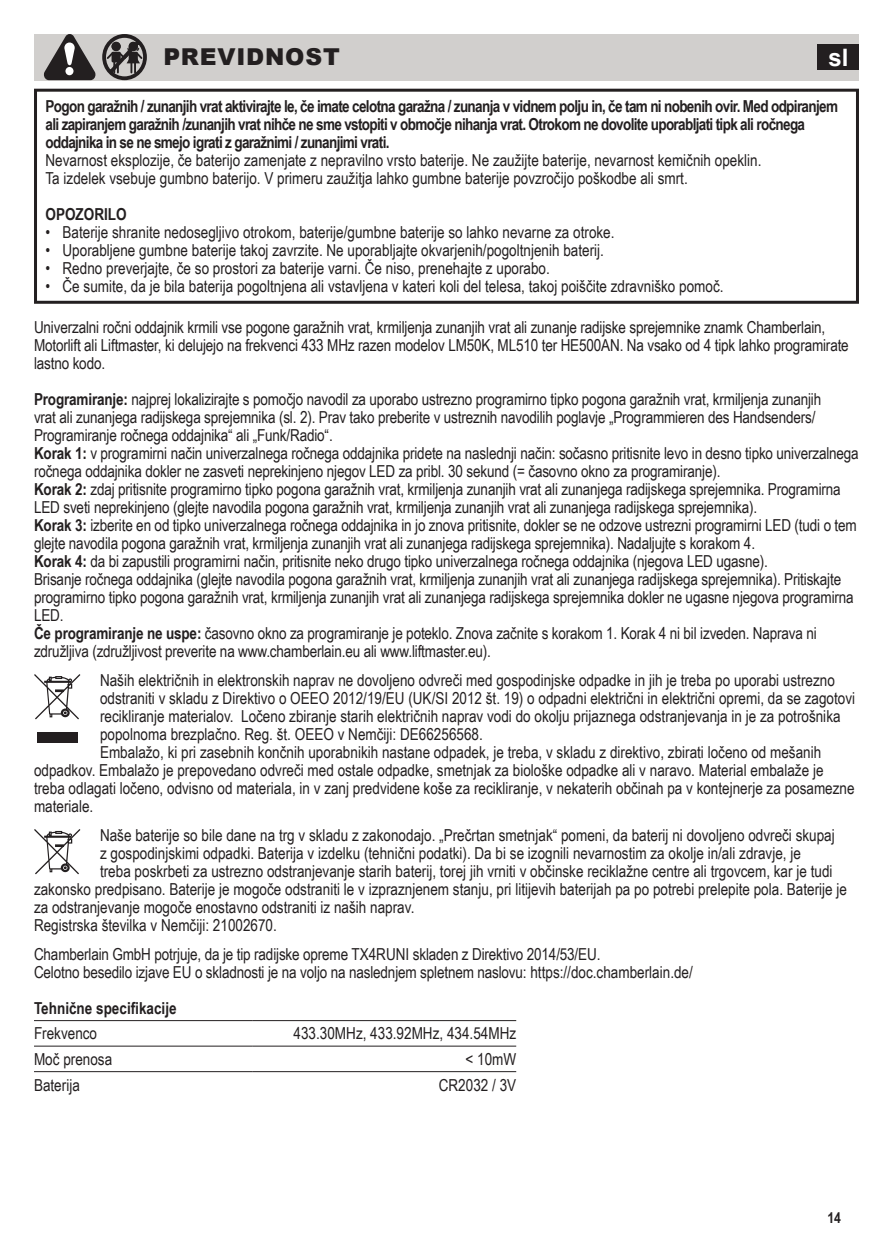
<style>
.page{position:relative;width:893px;height:1259px;background:#fff}
.page>*{position:absolute;margin:0;border:0;box-sizing:border-box;transform-origin:0 0}
.t1{font:700 24px "Arial";color:#fff}
.t2{font:900 23.4px "Arial";letter-spacing:.035em;color:#231f20}
.Absatzformat_1{font:16.5px/18px "Arial Narrow";color:#231f20}
.Absatzformat_1-2{font:700 16.5px/18px "Arial Narrow";letter-spacing:-.04em;color:#231f20}
.Absatzformat_1-3{font:700 16.5px "Arial Narrow";color:#231f20}
.t3{font:700 15px "Arial Narrow";color:#231f20}
.s1{font-weight:700}
</style>
<div class="page">
<hr style="left:34px;top:1020px;width:218px;height:1px;background:#231f20">
<hr style="left:252px;top:1020px;width:264px;height:1px;background:#231f20">
<hr style="left:34px;top:1045px;width:218px;height:1px;background:#231f20">
<hr style="left:252px;top:1045px;width:264px;height:1px;background:#231f20">
<hr style="left:34px;top:1071px;width:218px;height:1px;background:#231f20">
<hr style="left:252px;top:1071px;width:264px;height:1px;background:#231f20">
<svg style="left:34px;top:674px;width:46px;height:45px"></svg>
<div style="left:37px;top:732px;width:40px;height:10px;background:#231f20"></div>
<svg style="left:34px;top:829px;width:46px;height:45px"></svg>
<div style="left:34px;top:34px;width:825px;height:46px;background:#d1cfcd"></div>
<div style="left:818px;top:44px;width:41px;height:26px;background:#231f20"></div>
<svg style="left:42px;top:34px;width:107px;height:47px"></svg>
<div style="left:34px;top:89px;width:825px;height:215px;border:3px solid #231f20"></div>
<p class="t2" style="left:163px;top:40px;width:178px">PREVIDNOST</p>
<p class="t1" style="left:828px;top:40px;width:22px">sl</p>
<p class="Absatzformat_1-2" style="left:46px;top:97px;width:794px">Pogon garažnih / zunanjih vrat aktivirajte le, če imate celotna garažna / zunanja v vidnem polju in, če tam ni nobenih ovir. Med odpiranjem ali zapiranjem garažnih /zunanjih vrat nihče ne sme vstopiti v območje nihanja vrat. Otrokom ne dovolite uporabljati tipk ali ročnega oddajnika in se ne smejo igrati z garažnimi / zunanjimi vrati.</p>
<p class="Absatzformat_1" style="left:46px;top:151px;width:717px">Nevarnost eksplozije, če baterijo zamenjate z nepravilno vrsto baterije. Ne zaužijte baterije, nevarnost kemičnih opeklin.</p>
<p class="Absatzformat_1" style="left:46px;top:169px;width:644px">Ta izdelek vsebuje gumbno baterijo. V primeru zaužitja lahko gumbne baterije povzročijo poškodbe ali smrt.</p>
<p class="Absatzformat_1-3" style="left:46px;top:202px;width:83px">OPOZORILO</p>
<p class="Absatzformat_1" style="left:46px;top:223px;width:571px">• Baterije shranite nedosegljivo otrokom, baterije/gumbne baterije so lahko nevarne za otroke.</p>
<p class="Absatzformat_1" style="left:46px;top:241px;width:560px">• Uporabljene gumbne baterije takoj zavrzite. Ne uporabljajte okvarjenih/pogoltnjenih baterij.</p>
<p class="Absatzformat_1" style="left:46px;top:259px;width:506px">• Redno preverjajte, če so prostori za baterije varni. Če niso, prenehajte z uporabo.</p>
<p class="Absatzformat_1" style="left:46px;top:277px;width:680px">• Če sumite, da je bila baterija pogoltnjena ali vstavljena v kateri koli del telesa, takoj poiščite zdravniško pomoč.</p>
<p class="Absatzformat_1" style="left:34px;top:317px;width:816px">Univerzalni ročni oddajnik krmili vse pogone garažnih vrat, krmiljenja zunanjih vrat ali zunanje radijske sprejemnike znamk Chamberlain,<br>Motorlift ali Liftmaster, ki delujejo na frekvenci 433 MHz razen modelov LM50K, ML510 ter HE500AN. Na vsako od 4 tipk lahko programirate lastno kodo.</p>
<p class="Absatzformat_1" style="left:34px;top:389px;width:789px"><span class="s1">Programiranje:</span> najprej lokalizirajte s pomočjo navodil za uporabo ustrezno programirno tipko pogona garažnih vrat, krmiljenja zunanjih vrat ali zunanjega radijskega sprejemnika (sl. 2). Prav tako preberite v ustreznih navodilih poglavje „Programmieren des Handsenders/<br>Programiranje ročnega oddajnika“ ali „Funk/Radio“.</p>
<p class="Absatzformat_1" style="left:34px;top:443px;width:826px"><span class="s1">Korak 1:</span> v programirni način univerzalnega ročnega oddajnika pridete na naslednji način: sočasno pritisnite levo in desno tipko univerzalnega ročnega oddajnika dokler ne zasveti neprekinjeno njegov LED za pribl. 30 sekund (= časovno okno za programiranje).</p>
<p class="Absatzformat_1" style="left:34px;top:479px;width:808px"><span class="s1">Korak 2:</span> zdaj pritisnite programirno tipko pogona garažnih vrat, krmiljenja zunanjih vrat ali zunanjega radijskega sprejemnika. Programirna<br>LED sveti neprekinjeno (glejte navodila pogona garažnih vrat, krmiljenja zunanjih vrat ali zunanjega radijskega sprejemnika).</p>
<p class="Absatzformat_1" style="left:34px;top:515px;width:824px"><span class="s1">Korak 3:</span> izberite en od tipko univerzalnega ročnega oddajnika in jo znova pritisnite, dokler se ne odzove ustrezni programirni LED (tudi o tem glejte navodila pogona garažnih vrat, krmiljenja zunanjih vrat ali zunanjega radijskega sprejemnika). Nadaljujte s korakom 4.</p>
<p class="Absatzformat_1" style="left:34px;top:551px;width:735px"><span class="s1">Korak 4:</span> da bi zapustili programirni način, pritisnite neko drugo tipko univerzalnega ročnega oddajnika (njegova LED ugasne).</p>
<p class="Absatzformat_1" style="left:34px;top:569px;width:821px">Brisanje ročnega oddajnika (glejte navodila pogona garažnih vrat, krmiljenja zunanjih vrat ali zunanjega radijskega sprejemnika). Pritiskajte programirno tipko pogona garažnih vrat, krmiljenja zunanjih vrat ali zunanjega radijskega sprejemnika dokler ne ugasne njegova programirna<br>LED.</p>
<p class="Absatzformat_1" style="left:34px;top:623px;width:784px"><span class="s1">Če programiranje ne uspe:</span> časovno okno za programiranje je poteklo. Znova začnite s korakom 1. Korak 4 ni bil izveden. Naprava ni združljiva (združljivost preverite na www.chamberlain.eu ali www.liftmaster.eu).</p>
<p class="Absatzformat_1" style="left:100px;top:670px;width:757px">Naših električnih in elektronskih naprav ne dovoljeno odvreči med gospodinjske odpadke in jih je treba po uporabi ustrezno odstraniti v skladu z Direktivo o OEEO 2012/19/EU (UK/SI 2012 št. 19) o odpadni električni in električni opremi, da se zagotovi recikliranje materialov. Ločeno zbiranje starih električnih naprav vodi do okolju prijaznega odstranjevanja in je za potrošnika popolnoma brezplačno. Reg. št. OEEO v Nemčiji: DE66256568.</p>
<p class="Absatzformat_1" style="left:34px;top:742px;width:822px;text-indent:66px">Embalažo, ki pri zasebnih končnih uporabnikih nastane odpadek, je treba, v skladu z direktivo, zbirati ločeno od mešanih odpadkov. Embalažo je prepovedano odvreči med ostale odpadke, smetnjak za biološke odpadke ali v naravo. Material embalaže je treba odlagati ločeno, odvisno od materiala, in v zanj predvidene koše za recikliranje, v nekaterih občinah pa v kontejnerje za posamezne materiale.</p>
<p class="Absatzformat_1" style="left:100px;top:825px;width:736px">Naše baterije so bile dane na trg v skladu z zakonodajo. „Prečrtan smetnjak“ pomeni, da baterij ni dovoljeno odvreči skupaj</p>
<p class="Absatzformat_1" style="left:100px;top:843px;width:702px">z gospodinjskimi odpadki. Baterija v izdelku (tehnični podatki). Da bi se izognili nevarnostim za okolje in/ali zdravje, je</p>
<p class="Absatzformat_1" style="left:100px;top:861px;width:734px">treba poskrbeti za ustrezno odstranjevanje starih baterij, torej jih vrniti v občinske reciklažne centre ali trgovcem, kar je tudi</p>
<p class="Absatzformat_1" style="left:34px;top:879px;width:814px">zakonsko predpisano. Baterije je mogoče odstraniti le v izpraznjenem stanju, pri litijevih baterijah pa po potrebi prelepite pola. Baterije je</p>
<p class="Absatzformat_1" style="left:34px;top:897px;width:382px">za odstranjevanje mogoče enostavno odstraniti iz naših naprav.</p>
<p class="Absatzformat_1" style="left:34px;top:915px;width:244px">Registrska številka v Nemčiji: 21002670.</p>
<p class="Absatzformat_1" style="left:34px;top:944px;width:568px">Chamberlain GmbH potrjuje, da je tip radijske opreme TX4RUNI skladen z Direktivo 2014/53/EU.</p>
<p class="Absatzformat_1" style="left:34px;top:962px;width:660px">Celotno besedilo izjave EU o skladnosti je na voljo na naslednjem spletnem naslovu: https://doc.chamberlain.de/</p>
<p class="Absatzformat_1-3" style="left:34px;top:995px;width:144px">Tehnične specifikacije</p>
<p class="Absatzformat_1" style="left:34px;top:1024px;width:65px">Frekvenco</p>
<p class="Absatzformat_1" style="left:294px;top:1024px;width:224px">433.30MHz, 433.92MHz, 434.54MHz</p>
<p class="Absatzformat_1" style="left:34px;top:1049px;width:80px">Moč prenosa</p>
<p class="Absatzformat_1" style="left:465px;top:1049px;width:52px">&lt; 10mW</p>
<p class="Absatzformat_1" style="left:34px;top:1075px;width:47px">Baterija</p>
<p class="Absatzformat_1" style="left:439px;top:1075px;width:79px">CR2032 / 3V</p>
<p class="t3" style="left:827px;top:1206px;width:15px">14</p>
</div>
